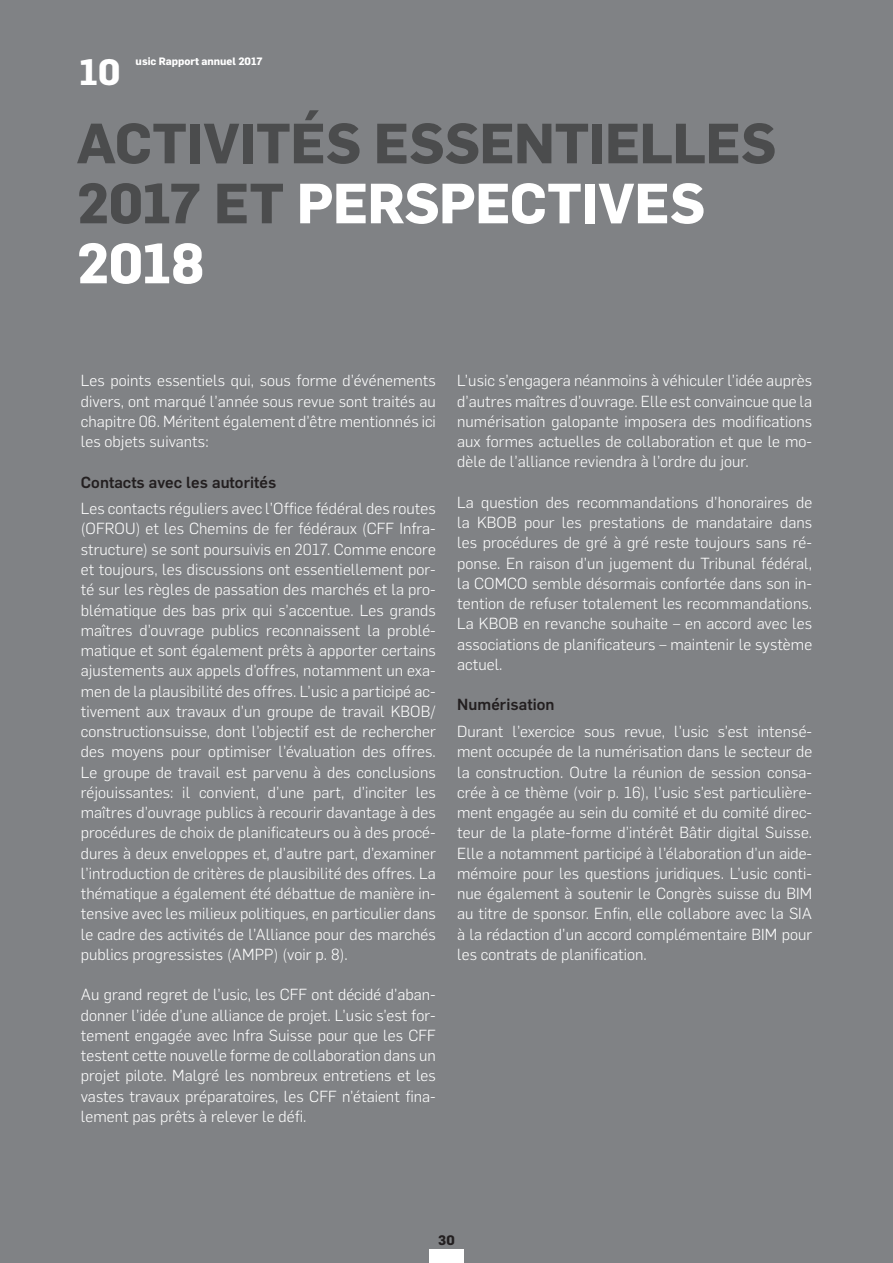
<style>
.page{position:relative;width:893px;height:1263px;background:#808285}
.page>*{position:absolute;margin:0;border:0;box-sizing:border-box;transform-origin:0 0}
.t1{font:700 55.5px/60px "Flama";letter-spacing:-.005em;color:#4b4c4d}
.t2{font:700 36px "Flama";color:#fff}
.t3{font:300 15.75px/20.2px "Flama";letter-spacing:.005em;color:#fff;text-align:justify}
.t4{font:500 15.75px "Flama";letter-spacing:.005em;color:#231f20}
.t5{font:700 13.5px "Flama";color:#231f20}
.t6{font:700 10.5px "Flama";color:#fff}
.s1{color:#fff}
</style>
<div class="page">
<div style="left:429px;top:1250px;width:35px;height:13px;background:#fff"></div>
<h2 class="t2" style="left:79px;top:46px;width:43px">10</h2>
<p class="t6" style="left:136px;top:54px;width:129px">usic Rapport annuel 2017</p>
<h1 class="t1" style="left:77px;top:109px;width:701px">ACTIVITÉS ESSENTIELLES<br>2017 ET <span class="s1">PERSPECTIVES<br>2018</span></h1>
<p class="t3" style="left:81px;top:370px;width:357px">Les points essentiels qui, sous forme d’événements divers, ont marqué l’année sous revue sont traités au chapitre 06. Méritent également d’être mentionnés ici les objets suivants:</p>
<p class="t4" style="left:81px;top:471px;width:197px">Contacts avec les autorités</p>
<p class="t3" style="left:81px;top:498px;width:357px">Les contacts réguliers avec l’Office fédéral des routes (OFROU) et les Chemins de fer fédéraux (CFF Infra&shy;structure) se sont poursuivis en 2017. Comme encore et toujours, les discussions ont essentiellement por&shy;té sur les règles de passation des marchés et la pro&shy;blématique des bas prix qui s’accentue. Les grands maîtres d’ouvrage publics reconnaissent la problé&shy;matique et sont également prêts à apporter certains ajustements aux appels d’offres, notamment un exa&shy;men de la plausibilité des offres. L’usic a participé ac&shy;tivement aux travaux d’un groupe de travail KBOB/ constructionsuisse, dont l’objectif est de rechercher des moyens pour optimiser l’évaluation des offres.<br>Le groupe de travail est parvenu à des conclusions réjouissantes: il convient, d’une part, d’inciter les maîtres d’ouvrage publics à recourir davantage à des procédures de choix de planificateurs ou à des procé&shy;dures à deux enveloppes et, d’autre part, d’examiner l’introduction de critères de plausibilité des offres. La thématique a également été débattue de manière in&shy;tensive avec les milieux politiques, en particulier dans le cadre des activités de l’Alliance pour des marchés publics progressistes (AMPP) (voir p. 8).</p>
<p class="t3" style="left:81px;top:984px;width:357px">Au grand regret de l’usic, les CFF ont décidé d’aban&shy;donner l’idée d’une alliance de projet. L’usic s’est for&shy;tement engagée avec Infra Suisse pour que les CFF testent cette nouvelle forme de collaboration dans un projet pilote. Malgré les nombreux entretiens et les vastes travaux préparatoires, les CFF n’étaient fina&shy;lement pas prêts à relever le défi.</p>
<p class="t3" style="left:457px;top:370px;width:357px">L’usic s’engagera néanmoins à véhiculer l’idée auprès d’autres maîtres d’ouvrage. Elle est convaincue que la numérisation galopante imposera des modifications aux formes actuelles de collaboration et que le mo&shy;dèle de l’alliance reviendra à l’ordre du jour.</p>
<p class="t3" style="left:457px;top:491px;width:357px">La question des recommandations d’honoraires de la KBOB pour les prestations de mandataire dans les procédures de gré à gré reste toujours sans ré&shy;ponse. En raison d’un jugement du Tribunal fédéral, la COMCO semble désormais confortée dans son in&shy;tention de refuser totalement les recommandations.<br>La KBOB en revanche souhaite – en accord avec les associations de planificateurs – maintenir le système actuel.</p>
<p class="t4" style="left:457px;top:693px;width:99px">Numérisation</p>
<p class="t3" style="left:457px;top:720px;width:357px">Durant l’exercice sous revue, l’usic s’est intensé&shy;ment occupée de la numérisation dans le secteur de la construction. Outre la réunion de session consa&shy;crée à ce thème (voir p. 16), l’usic s’est particulière&shy;ment engagée au sein du comité et du comité direc&shy;teur de la plate-forme d’intérêt Bâtir digital Suisse.<br>Elle a notamment participé à l’élaboration d’un aide&shy;mémoire pour les questions juridiques. L’usic conti&shy;nue également à soutenir le Congrès suisse du BIM au titre de sponsor. Enfin, elle collabore avec la SIA à la rédaction d’un accord complémentaire BIM pour les contrats de planification.</p>
<p class="t5" style="left:438px;top:1230px;width:18px">30</p>
</div>
